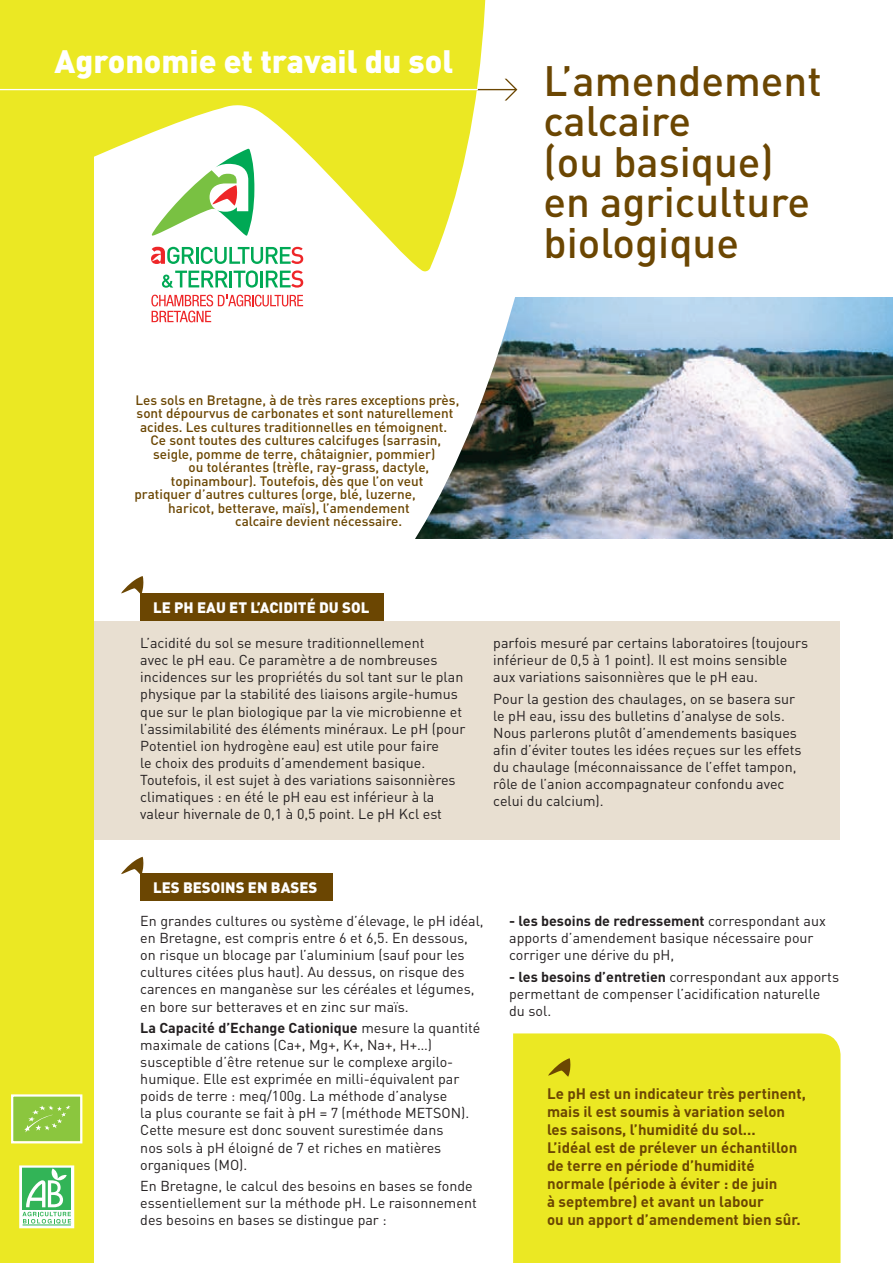
<style>
.page{position:relative;width:893px;height:1263px;background:#fff}
.page>*{position:absolute;margin:0;border:0;box-sizing:border-box;transform-origin:0 0}
.t1{font:500 42px/40.5px "DIN";color:#6b4602}
.t2{font:900 31.95px "DIN";color:#fff}
.t3{font:700 15px/18px "DIN";color:#6b4602}
.t4{font:900 15px "DIN";letter-spacing:.045em;color:#fff}
.t5{font:14.25px/17.1px "DIN";color:#231f20}
.t6{font:500 13.5px "DIN";color:#6b4602}
.s1{font-weight:700}
</style>
<div class="page">
<img style="left:543px;top:298px;width:350px;height:240px">
<svg style="left:280px;top:271px;width:263px;height:268px"></svg>
<div style="left:140px;top:874px;width:193px;height:27px;background:#6b4602"></div>
<svg style="left:121px;top:857px;width:22px;height:17px"></svg>
<div style="left:47px;top:621px;width:793px;height:218px;background:#e8dfd1"></div>
<div style="left:140px;top:594px;width:244px;height:27px;background:#6b4602"></div>
<svg style="left:121px;top:576px;width:22px;height:18px"></svg>
<div style="left:0;top:0;width:94px;height:1263px;background:#ebe823"></div>
<svg style="left:490px;top:79px;width:27px;height:22px"></svg>
<svg style="left:0;top:0;width:490px;height:271px;fill:#ebe823"></svg>
<hr style="left:0;top:89px;width:478px;height:1px;background:#fff">
<div style="left:513px;top:1033px;width:327px;height:230px;background:#ebe823"></div>
<svg style="left:548px;top:1058px;width:22px;height:19px"></svg>
<svg style="left:151px;top:295px;width:152px;height:27px"></svg>
<svg style="left:162px;top:270px;width:96px;height:18px"></svg>
<hr style="left:260px;top:271px;width:3px;height:16px;background:#00a955">
<svg style="left:266px;top:270px;width:37px;height:18px"></svg>
<svg style="left:151px;top:247px;width:152px;height:17px"></svg>
<svg style="left:152px;top:149px;width:102px;height:87px"></svg>
<hr style="left:23px;top:1224px;width:48px;height:1px;background:#32b457">
<svg style="left:22px;top:1168px;width:49px;height:56px;background:#7fd096"></svg>
<div style="left:19px;top:1165px;width:55px;height:63px;border:2px solid #fff"></div>
<svg style="left:11px;top:1094px;width:72px;height:50px;background:#a3d15f"></svg>
<h2 class="t2" style="left:55px;top:40px;width:400px">AGRONOMIE ET TRAVAIL DU SOL</h2>
<p class="t6" style="left:135px;top:391px;width:325px">Les sols en Bretagne, à de très rares exceptions près,</p>
<p class="t6" style="left:137px;top:404px;width:318px">sont dépourvus de carbonates et sont naturellement</p>
<p class="t6" style="left:140px;top:418px;width:309px">acides. Les cultures traditionnelles en témoignent.</p>
<p class="t6" style="left:150px;top:431px;width:292px">Ce sont toutes des cultures calcifuges (sarrasin,</p>
<p class="t6" style="left:153px;top:445px;width:284px">seigle, pomme de terre, châtaignier, pommier)</p>
<p class="t6" style="left:189px;top:458px;width:242px">ou tolérantes (trèfle, ray-grass, dactyle,</p>
<p class="t6" style="left:171px;top:472px;width:254px">topinambour). Toutefois, dès que l’on veut</p>
<p class="t6" style="left:134px;top:485px;width:283px">pratiquer d’autres cultures (orge, blé, luzerne,</p>
<p class="t6" style="left:168px;top:499px;width:243px">haricot, betterave, maïs), l’amendement</p>
<p class="t6" style="left:235px;top:512px;width:169px">calcaire devient nécessaire.</p>
<p class="t4" style="left:153px;top:597px;width:218px">LE PH EAU ET L’ACIDITÉ DU SOL</p>
<h1 class="t1" style="left:543px;top:59px;width:280px">L’amendement calcaire<br>(ou basique) en agriculture biologique</h1>
<p class="t5" style="left:140px;top:634px;width:327px">L’acidité du sol se mesure traditionnellement<br>avec le pH eau. Ce paramètre a de nombreuses incidences sur les propriétés du sol tant sur le plan physique par la stabilité des liaisons argile-humus que sur le plan biologique par la vie microbienne et l’assimilabilité des éléments minéraux. Le pH (pour Potentiel ion hydrogène eau) est utile pour faire<br>le choix des produits d’amendement basique.<br>Toutefois, il est sujet à des variations saisonnières climatiques : en été le pH eau est inférieur à la valeur hivernale de 0,1 à 0,5 point. Le pH Kcl est</p>
<p class="t5" style="left:493px;top:634px;width:316px">parfois mesuré par certains laboratoires (toujours inférieur de 0,5 à 1 point). Il est moins sensible aux variations saisonnières que le pH eau.</p>
<p class="t5" style="left:493px;top:690px;width:310px">Pour la gestion des chaulages, on se basera sur le pH eau, issu des bulletins d’analyse de sols.<br>Nous parlerons plutôt d’amendements basiques afin d’éviter toutes les idées reçues sur les effets du chaulage (méconnaissance de l’effet tampon, rôle de l’anion accompagnateur confondu avec celui du calcium).</p>
<p class="t4" style="left:153px;top:877px;width:165px">LES BESOINS EN BASES</p>
<p class="t5" style="left:140px;top:912px;width:345px">En grandes cultures ou système d’élevage, le pH idéal, en Bretagne, est compris entre 6 et 6,5. En dessous, on risque un blocage par l’aluminium (sauf pour les cultures citées plus haut). Au dessus, on risque des carences en manganèse sur les céréales et légumes, en bore sur betteraves et en zinc sur maïs.</p>
<p class="t5" style="left:140px;top:1019px;width:341px"><span class="s1">La Capacité d’Echange Cationique</span> mesure la quantité maximale de cations (Ca+, Mg+, K+, Na+, H+…) susceptible d’être retenue sur le complexe argilo&shy;humique. Elle est exprimée en milli-équivalent par poids de terre : meq/100g. La méthode d’analyse<br>la plus courante se fait à pH = 7 (méthode METSON).<br>Cette mesure est donc souvent surestimée dans<br>nos sols à pH éloigné de 7 et riches en matières organiques (MO).</p>
<p class="t5" style="left:140px;top:1177px;width:338px">En Bretagne, le calcul des besoins en bases se fonde essentiellement sur la méthode pH. Le raisonnement des besoins en bases se distingue par :</p>
<p class="t5" style="left:509px;top:912px;width:318px"><span class="s1">- les besoins de redressement</span> correspondant aux apports d’amendement basique nécessaire pour corriger une dérive du pH,</p>
<p class="t5" style="left:509px;top:968px;width:331px"><span class="s1">- les besoins d’entretien</span> correspondant aux apports permettant de compenser l’acidification naturelle du sol.</p>
<p class="t3" style="left:547px;top:1084px;width:260px">Le pH est un indicateur très pertinent, mais il est soumis à variation selon les saisons, l’humidité du sol...<br>L’idéal est de prélever un échantillon de terre en période d’humidité normale (période à éviter : de juin<br>à septembre) et avant un labour<br>ou un apport d’amendement bien sûr.</p>
</div>
